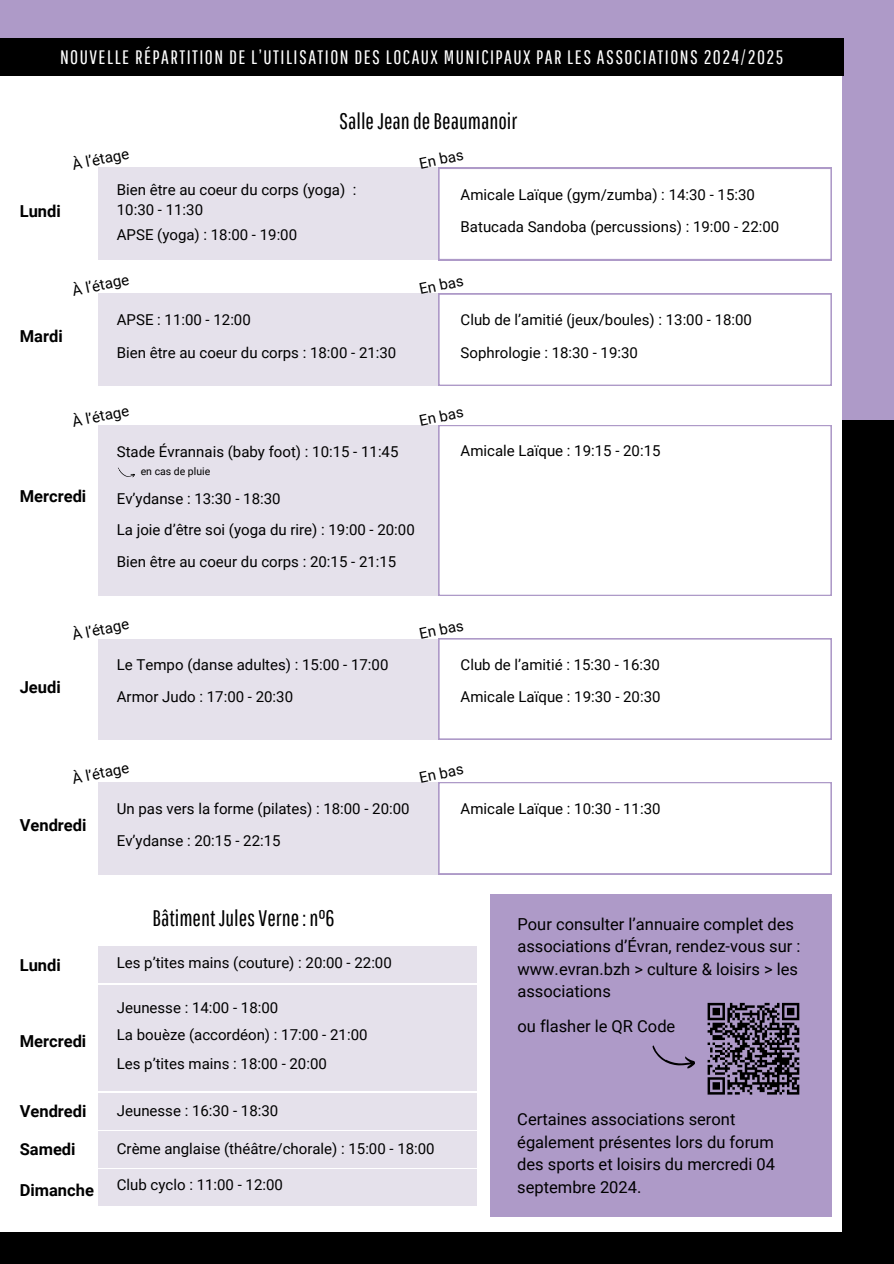
<style>
.page{position:relative;width:894px;height:1264px;background:#fff}
.page>*{position:absolute;margin:0;border:0;box-sizing:border-box;transform-origin:0 0}
.t1{font:22.5px "Pathway Gothic One";color:#000}
.t2{font:19.5px "Pathway Gothic One";letter-spacing:.075em;color:#fff}
.t3{font:16.5px/22.5px "Roboto";color:#000}
.t4{font:700 16.5px "Roboto";color:#000}
.t5{font:15px/20.2px "Roboto";color:#000}
.t6{font:10.5px "Roboto";color:#000}
</style>
<div class="page">
<div style="left:0;top:0;width:893px;height:1263px;background:linear-gradient(to right,#000,#000)"></div>
<div style="left:0;top:0;width:893px;height:419px;background:#ae9ac8"></div>
<div style="left:0;top:40px;width:841px;height:1191px;background:#fff"></div>
<div style="left:98px;top:168px;width:340px;height:92px;background:#e5e1eb"></div>
<svg style="left:438px;top:168px;width:393px;height:92px"></svg>
<div style="left:98px;top:294px;width:340px;height:92px;background:#e5e1eb"></div>
<svg style="left:438px;top:294px;width:393px;height:92px"></svg>
<div style="left:98px;top:425px;width:340px;height:171px;background:#e5e1eb"></div>
<svg style="left:438px;top:425px;width:393px;height:171px"></svg>
<div style="left:98px;top:638px;width:340px;height:101px;background:#e5e1eb"></div>
<svg style="left:438px;top:638px;width:393px;height:101px"></svg>
<div style="left:98px;top:782px;width:340px;height:92px;background:#e5e1eb"></div>
<svg style="left:438px;top:782px;width:393px;height:92px"></svg>
<div style="left:490px;top:894px;width:341px;height:322px;background:#ae9ac8"></div>
<svg style="left:707px;top:1002px;width:93px;height:93px"></svg>
<svg style="left:652px;top:1045px;width:43px;height:24px"></svg>
<div style="left:0;top:38px;width:843px;height:38px;background:#000"></div>
<svg style="left:118px;top:467px;width:17px;height:11px"></svg>
<div style="left:98px;top:946px;width:378px;height:36px;background:#e5e1eb"></div>
<div style="left:98px;top:985px;width:378px;height:105px;background:#e5e1eb"></div>
<div style="left:98px;top:1131px;width:378px;height:36px;background:#e5e1eb"></div>
<div style="left:98px;top:1169px;width:378px;height:36px;background:#e5e1eb"></div>
<div style="left:98px;top:1093px;width:378px;height:36px;background:#e5e1eb"></div>
<h1 class="t2" style="left:60px;top:46px;width:724px">NOUVELLE RÉPARTITION DE L’UTILISATION DES LOCAUX MUNICIPAUX PAR LES ASSOCIATIONS 2024/2025</h1>
<h5 class="t4" style="left:20px;top:201px;width:43px">Lundi</h5>
<h5 class="t1" style="left:339px;top:108px;width:179px">SalleJeandeBeaumanoir</h5>
<h5 class="t5" style="left:70px;top:155px;width:59px;rotate:-12deg">À l’étage</h5>
<h5 class="t5" style="left:417px;top:154px;width:46px;rotate:-12deg">En bas</h5>
<h4 class="t5" style="left:460px;top:184px;width:296px">Amicale Laïque (gym/zumba) : 14:30 - 15:30</h4>
<h5 class="t5" style="left:460px;top:216px;width:320px">Batucada Sandoba (percussions) : 19:00 - 22:00</h5>
<h5 class="t5" style="left:117px;top:180px;width:241px">Bien être au coeur du corps (yoga) :<br>10:30 - 11:30</h5>
<h5 class="t5" style="left:117px;top:225px;width:182px">APSE (yoga) : 18:00 - 19:00</h5>
<h5 class="t4" style="left:20px;top:327px;width:44px">Mardi</h5>
<h5 class="t5" style="left:70px;top:281px;width:59px;rotate:-12deg">À l’étage</h5>
<h5 class="t5" style="left:417px;top:279px;width:46px;rotate:-12deg">En bas</h5>
<h4 class="t5" style="left:460px;top:310px;width:293px">Club de l’amitié (jeux/boules) : 13:00 - 18:00</h4>
<h5 class="t5" style="left:460px;top:342px;width:179px">Sophrologie : 18:30 - 19:30</h5>
<h3 class="t5" style="left:117px;top:310px;width:135px">APSE : 11:00 - 12:00</h3>
<h5 class="t5" style="left:117px;top:342px;width:281px">Bien être au coeur du corps : 18:00 - 21:30</h5>
<p class="t5" style="left:70px;top:412px;width:59px;rotate:-12deg">À l’étage</p>
<h5 class="t5" style="left:417px;top:411px;width:46px;rotate:-12deg">En bas</h5>
<h5 class="t5" style="left:460px;top:441px;width:201px">Amicale Laïque : 19:15 - 20:15</h5>
<h5 class="t5" style="left:117px;top:441px;width:283px">Stade Évrannais (baby foot) : 10:15 - 11:45</h5>
<p class="t5" style="left:117px;top:488px;width:165px">Ev’ydanse : 13:30 - 18:30</p>
<h4 class="t6" style="left:141px;top:465px;width:71px">en cas de pluie</h4>
<h5 class="t4" style="left:20px;top:486px;width:68px">Mercredi</h5>
<h5 class="t5" style="left:117px;top:520px;width:299px">La joie d’être soi (yoga du rire) : 19:00 - 20:00</h5>
<h5 class="t5" style="left:117px;top:551px;width:281px">Bien être au coeur du corps : 20:15 - 21:15</h5>
<h4 class="t4" style="left:20px;top:677px;width:43px">Jeudi</h4>
<h5 class="t5" style="left:70px;top:625px;width:59px;rotate:-12deg">À l’étage</h5>
<h5 class="t5" style="left:417px;top:624px;width:46px;rotate:-12deg">En bas</h5>
<h5 class="t5" style="left:460px;top:655px;width:201px">Club de l’amitié : 15:30 - 16:30</h5>
<h5 class="t5" style="left:460px;top:686px;width:201px">Amicale Laïque : 19:30 - 20:30</h5>
<h5 class="t5" style="left:117px;top:655px;width:273px">Le Tempo (danse adultes) : 15:00 - 17:00</h5>
<h5 class="t5" style="left:117px;top:687px;width:178px">Armor Judo : 17:00 - 20:30</h5>
<h5 class="t5" style="left:70px;top:769px;width:59px;rotate:-12deg">À l’étage</h5>
<h5 class="t5" style="left:417px;top:768px;width:46px;rotate:-12deg">En bas</h5>
<h5 class="t5" style="left:460px;top:798px;width:201px">Amicale Laïque : 10:30 - 11:30</h5>
<h5 class="t5" style="left:117px;top:798px;width:294px">Un pas vers la forme (pilates) : 18:00 - 20:00</h5>
<h5 class="t5" style="left:117px;top:830px;width:165px">Ev’ydanse : 20:15 - 22:15</h5>
<h4 class="t4" style="left:20px;top:815px;width:68px">Vendredi</h4>
<h4 class="t1" style="left:152px;top:904px;width:183px">BâtimentJulesVerne:n°6</h4>
<h4 class="t4" style="left:20px;top:955px;width:43px">Lundi</h4>
<h4 class="t5" style="left:117px;top:952px;width:276px">Les p’tites mains (couture) : 20:00 - 22:00</h4>
<h4 class="t4" style="left:20px;top:1031px;width:68px">Mercredi</h4>
<h5 class="t5" style="left:117px;top:997px;width:163px">Jeunesse : 14:00 - 18:00</h5>
<h5 class="t5" style="left:117px;top:1024px;width:252px">La bouèze (accordéon) : 17:00 - 21:00</h5>
<h5 class="t5" style="left:117px;top:1053px;width:211px">Les p’tites mains : 18:00 - 20:00</h5>
<h5 class="t4" style="left:20px;top:1101px;width:68px">Vendredi</h5>
<p class="t5" style="left:117px;top:1100px;width:163px">Jeunesse : 16:30 - 18:30</p>
<h5 class="t4" style="left:20px;top:1139px;width:57px">Samedi</h5>
<h5 class="t5" style="left:117px;top:1138px;width:319px">Crème anglaise (théâtre/chorale) : 15:00 - 18:00</h5>
<h5 class="t4" style="left:20px;top:1180px;width:76px">Dimanche</h5>
<h5 class="t5" style="left:117px;top:1174px;width:167px">Club cyclo : 11:00 - 12:00</h5>
<h2 class="t3" style="left:517px;top:912px;width:284px">Pour consulter l’annuaire complet des associations d’Évran, rendez-vous sur : www.evran.bzh &gt; culture &amp; loisirs &gt; les associations</h2>
<h4 class="t3" style="left:517px;top:1015px;width:159px">ou flasher le QR Code</h4>
<h1 class="t3" style="left:517px;top:1108px;width:259px">Certaines associations seront également présentes lors du forum des sports et loisirs du mercredi 04 septembre 2024.</h1>
</div>
